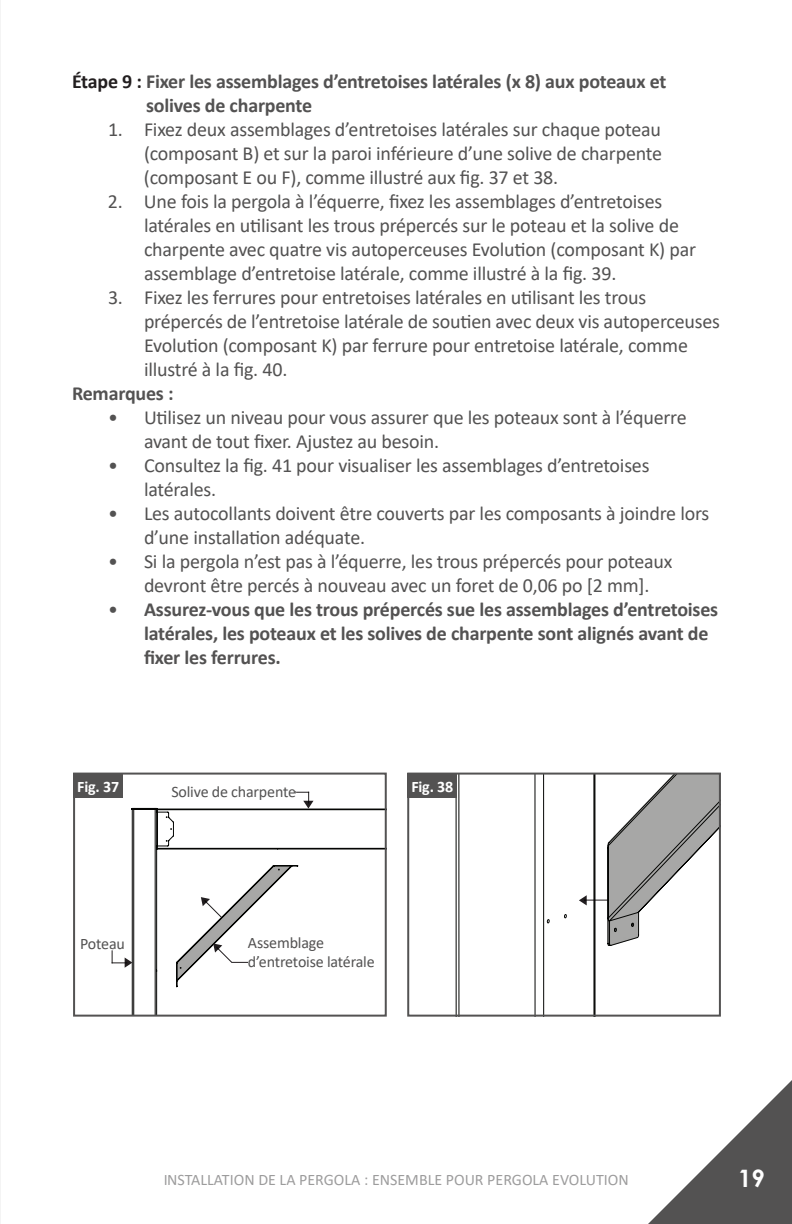
<style>
.page{position:relative;width:792px;height:1224px;background:#fff}
.page>*{position:absolute;margin:0;border:0;box-sizing:border-box;transform-origin:0 0}
.t1{font:700 24px "Century Gothic";color:#fff}
.t2{font:20px/24px "Calibri";letter-spacing:-.01em;color:#535252}
.t3{font:700 20px/24px "Calibri";letter-spacing:-.01em;color:#535252}
.t4{font:16px/19.2px "Calibri";letter-spacing:-.01em;color:#535252}
.t5{font:16px "Calibri";color:#3a393a}
.t6{font:700 16px "Calibri";letter-spacing:-.01em;color:#fff}
.s1{color:#231f20}
.s2{font-weight:400}
</style>
<div class="page">
<svg style="left:648px;top:1080px;width:144px;height:144px"></svg>
<hr style="left:0;top:0;width:1px;height:1224px;background:#231f20">
<svg style="left:131px;top:807px;width:253px;height:207px"></svg>
<svg style="left:455px;top:776px;width:263px;height:238px"></svg>
<svg style="left:201px;top:897px;width:22px;height:22px"></svg>
<svg style="left:213px;top:943px;width:35px;height:20px"></svg>
<div style="left:73px;top:773px;width:314px;height:244px;border:2px solid #535252"></div>
<div style="left:73px;top:773px;width:50px;height:25px;background:#535252"></div>
<div style="left:407px;top:773px;width:314px;height:244px;border:2px solid #535252"></div>
<div style="left:408px;top:773px;width:49px;height:25px;background:#535252"></div>
<svg style="left:579px;top:895px;width:29px;height:10px"></svg>
<svg style="left:112px;top:950px;width:20px;height:18px"></svg>
<svg style="left:296px;top:792px;width:18px;height:17px"></svg>
<p class="t3" style="left:146px;top:69px;width:522px;text-indent:-74px"><span class="s1">Étape 9 :</span> Fixer les assemblages d’entretoises latérales (x 8) aux poteaux et solives de charpente</p>
<p class="t2" style="left:144px;top:117px;width:520px;text-align:justify;text-indent:-36px">1. Fixez deux assemblages d’entretoises latérales sur chaque poteau (composant B) et sur la paroi inférieure d’une solive de charpente (composant E ou F), comme illustré aux fig. 37 et 38.</p>
<p class="t2" style="left:144px;top:189px;width:554px;text-indent:-36px">2. Une fois la pergola à l’équerre, fixez les assemblages d’entretoises latérales en utilisant les trous prépercés sur le poteau et la solive de charpente avec quatre vis autoperceuses Evolution (composant K) par assemblage d’entretoise latérale, comme illustré à la fig. 39.</p>
<p class="t2" style="left:144px;top:285px;width:578px;text-indent:-36px">3. Fixez les ferrures pour entretoises latérales en utilisant les trous prépercés de l’entretoise latérale de soutien avec deux vis autoperceuses Evolution (composant K) par ferrure pour entretoise latérale, comme illustré à la fig. 40.</p>
<p class="t3" style="left:72px;top:381px;width:103px">Remarques :</p>
<p class="t2" style="left:144px;top:405px;width:544px;text-indent:-36px">• Utilisez un niveau pour vous assurer que les poteaux sont à l’équerre avant de tout fixer. Ajustez au besoin.</p>
<p class="t2" style="left:144px;top:453px;width:507px;text-indent:-36px">• Consultez la fig. 41 pour visualiser les assemblages d’entretoises latérales.</p>
<p class="t2" style="left:144px;top:501px;width:567px;text-indent:-36px">• Les autocollants doivent être couverts par les composants à joindre lors d’une installation adéquate.</p>
<p class="t2" style="left:144px;top:549px;width:530px;text-indent:-36px">• Si la pergola n’est pas à l’équerre, les trous prépercés pour poteaux devront être percés à nouveau avec un foret de 0,06 po [2 mm].</p>
<p class="t3" style="left:144px;top:597px;width:576px;text-indent:-36px"><span class="s2">•</span> Assurez-vous que les trous prépercés sue les assemblages d’entretoises latérales, les poteaux et les solives de charpente sont alignés avant de fixer les ferrures.</p>
<p class="t6" style="left:77px;top:775px;width:44px">Fig. 37</p>
<p class="t6" style="left:411px;top:775px;width:44px">Fig. 38</p>
<p class="t4" style="left:171px;top:781px;width:126px">Solive de charpente</p>
<p class="t4" style="left:80px;top:934px;width:46px">Poteau</p>
<p class="t4" style="left:248px;top:933px;width:128px">Assemblage d’entretoise latérale</p>
<p class="t5" style="left:163px;top:1168px;width:467px">INSTALLATION DE LA PERGOLA : ENSEMBLE POUR PERGOLA EVOLUTION</p>
<p class="t1" style="left:738px;top:1160px;width:28px">19</p>
</div>
